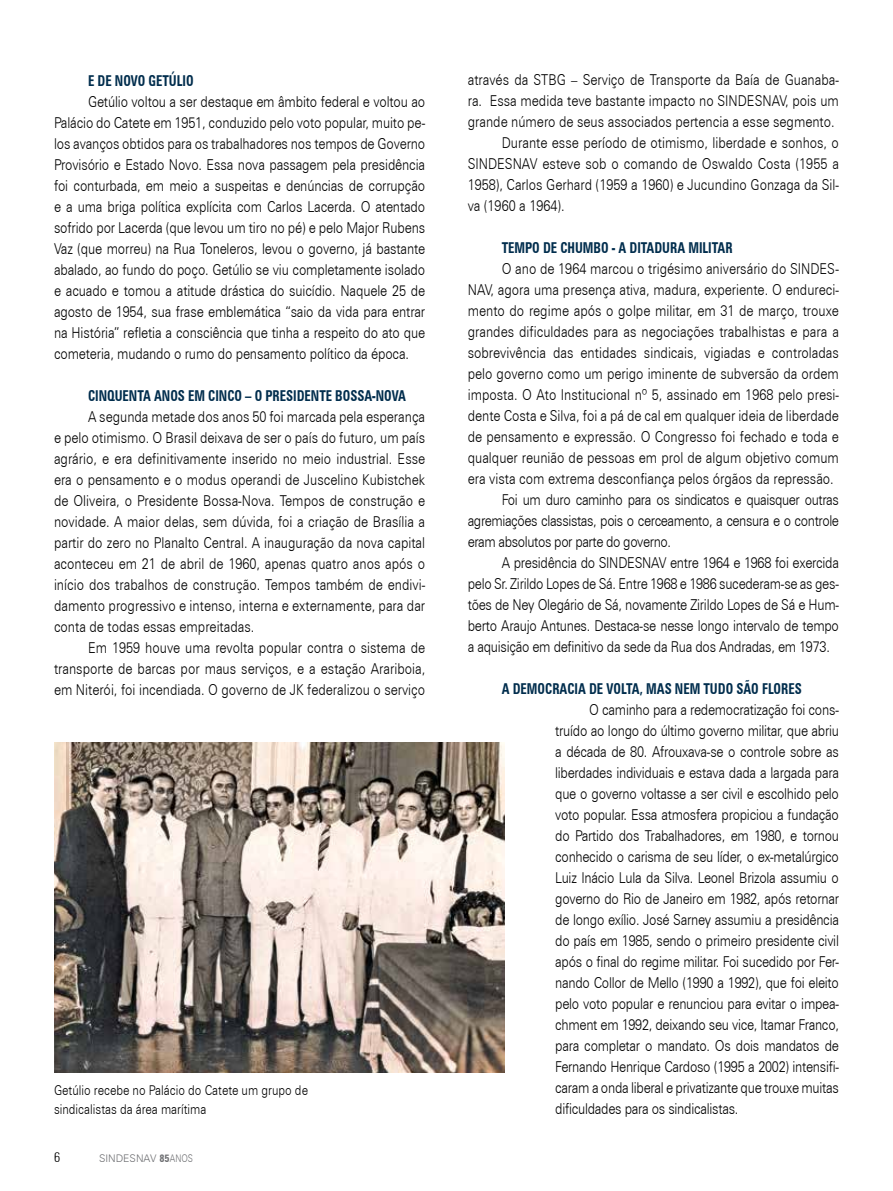
<style>
.page{position:relative;width:893px;height:1191px;background:#fff}
.page>*{position:absolute;margin:0;border:0;box-sizing:border-box;transform-origin:0 0}
.t1{font:300 15px/21px "Zurich BT";color:#000;text-align:justify;scale:.85 1}
.t2{font:300 15px "Zurich BT";letter-spacing:-.02em;color:#000;scale:.85 1}
.t3{font:300 15px "Zurich BT";letter-spacing:-.03em;color:#000;scale:.85 1}
.t4{font:700 condensed 15px "Zurich BT";color:#002d4d;scale:.85 1}
.t5{font:300 13.5px/19.5px "Zurich BT";color:#000;scale:.85 1}
.t6{font:300 condensed 13.5px "Zurich BT";color:#000}
.t7{font:300 10.5px "Zurich BT";color:#6d6e71}
.s1{font-weight:700;font-stretch:condensed}
</style>
<div class="page">
<img style="left:54px;top:742px;width:450px;height:330px">
<p class="t4" style="left:88px;top:71px;width:126px">E DE NOVO GETÚLIO</p>
<p class="t1" style="left:54px;top:91px;width:438px;text-indent:34px">Getúlio voltou a ser destaque em âmbito federal e voltou ao Palácio do Catete em 1951, conduzido pelo voto popular, muito pe&shy;los avanços obtidos para os trabalhadores nos tempos de Governo Provisório e Estado Novo. Essa nova passagem pela presidência foi conturbada, em meio a suspeitas e denúncias de corrupção e a uma briga política explícita com Carlos Lacerda. O atentado sofrido por Lacerda (que levou um tiro no pé) e pelo Major Rubens Vaz (que morreu) na Rua Toneleros, levou o governo, já bastante abalado, ao fundo do poço. Getúlio se viu completamente isolado e acuado e tomou a atitude drástica do suicídio. Naquele 25 de agosto de 1954, sua frase emblemática “saio da vida para entrar na História” refletia a consciência que tinha a respeito do ato que cometeria, mudando o rumo do pensamento político da época.</p>
<p class="t4" style="left:88px;top:386px;width:376px">CINQUENTA ANOS EM CINCO – O PRESIDENTE BOSSA-NOVA</p>
<p class="t1" style="left:54px;top:406px;width:438px;text-indent:34px">A segunda metade dos anos 50 foi marcada pela esperança e pelo otimismo. O Brasil deixava de ser o país do futuro, um país agrário, e era definitivamente inserido no meio industrial. Esse era o pensamento e o modus operandi de Juscelino Kubistchek de Oliveira, o Presidente Bossa-Nova. Tempos de construção e novidade. A maior delas, sem dúvida, foi a criação de Brasília a partir do zero no Planalto Central. A inauguração da nova capital aconteceu em 21 de abril de 1960, apenas quatro anos após o início dos trabalhos de construção. Tempos também de endivi&shy;damento progressivo e intenso, interna e externamente, para dar conta de todas essas empreitadas.</p>
<p class="t1" style="left:54px;top:637px;width:438px;text-indent:34px">Em 1959 houve uma revolta popular contra o sistema de transporte de barcas por maus serviços, e a estação Arariboia, em Niterói, foi incendiada. O governo de JK federalizou o serviço</p>
<p class="t5" style="left:54px;top:1080px;width:300px">Getúlio recebe no Palácio do Catete um grupo de sindicalistas da área marítima</p>
<p class="t6" style="left:54px;top:1149px;width:8px">6</p>
<p class="t7" style="left:99px;top:1152px;width:95px">SINDESNAV <span class="s1">85</span>ANOS</p>
<p class="t1" style="left:468px;top:69px;width:438px">através da STBG – Serviço de Transporte da Baía de Guanaba-</p>
<p class="t1" style="left:468px;top:90px;width:438px">ra. Essa medida teve bastante impacto no SINDESNAV, pois um</p>
<p class="t1" style="left:468px;top:111px;width:433px">grande número de seus associados pertencia a esse segmento.</p>
<p class="t1" style="left:502px;top:132px;width:398px">Durante esse período de otimismo, liberdade e sonhos, o</p>
<p class="t1" style="left:468px;top:153px;width:438px">SINDESNAV esteve sob o comando de Oswaldo Costa (1955 a</p>
<p class="t1" style="left:468px;top:174px;width:438px">1958), Carlos Gerhard (1959 a 1960) e Jucundino Gonzaga da Sil-</p>
<p class="t1" style="left:468px;top:195px;width:116px">va (1960 a 1964).</p>
<p class="t4" style="left:502px;top:239px;width:273px">TEMPO DE CHUMBO - A DITADURA MILITAR</p>
<p class="t1" style="left:502px;top:258px;width:398px">O ano de 1964 marcou o trigésimo aniversário do SINDES-</p>
<p class="t1" style="left:468px;top:279px;width:438px">NAV, agora uma presença ativa, madura, experiente. O endureci-</p>
<p class="t1" style="left:468px;top:300px;width:438px">mento do regime após o golpe militar, em 31 de março, trouxe</p>
<p class="t1" style="left:468px;top:321px;width:438px">grandes dificuldades para as negociações trabalhistas e para a</p>
<p class="t1" style="left:468px;top:342px;width:438px">sobrevivência das entidades sindicais, vigiadas e controladas</p>
<p class="t1" style="left:468px;top:363px;width:438px">pelo governo como um perigo iminente de subversão da ordem</p>
<p class="t1" style="left:468px;top:384px;width:438px">imposta. O Ato Institucional nº 5, assinado em 1968 pelo presi-</p>
<p class="t1" style="left:468px;top:405px;width:438px">dente Costa e Silva, foi a pá de cal em qualquer ideia de liberdade</p>
<p class="t1" style="left:468px;top:426px;width:438px">de pensamento e expressão. O Congresso foi fechado e toda e</p>
<p class="t1" style="left:468px;top:447px;width:438px">qualquer reunião de pessoas em prol de algum objetivo comum</p>
<p class="t1" style="left:468px;top:468px;width:432px">era vista com extrema desconfiança pelos órgãos da repressão.</p>
<p class="t3" style="left:502px;top:491px;width:398px">Foi um duro caminho para os sindicatos e quaisquer outras</p>
<p class="t3" style="left:468px;top:512px;width:438px">agremiações classistas, pois o cerceamento, a censura e o controle</p>
<p class="t3" style="left:468px;top:533px;width:241px">eram absolutos por parte do governo.</p>
<p class="t2" style="left:502px;top:554px;width:398px">A presidência do SINDESNAV entre 1964 e 1968 foi exercida</p>
<p class="t2" style="left:468px;top:575px;width:438px">pelo Sr. Zirildo Lopes de Sá. Entre 1968 e 1986 sucederam-se as ges-</p>
<p class="t2" style="left:468px;top:596px;width:438px">tões de Ney Olegário de Sá, novamente Zirildo Lopes de Sá e Hum-</p>
<p class="t2" style="left:468px;top:617px;width:438px">berto Araujo Antunes. Destaca-se nesse longo intervalo de tempo</p>
<p class="t2" style="left:468px;top:638px;width:427px">a aquisição em definitivo da sede da Rua dos Andradas, em 1973.</p>
<p class="t4" style="left:502px;top:680px;width:353px">A DEMOCRACIA DE VOLTA, MAS NEM TUDO SÃO FLORES</p>
<p class="t1" style="left:555px;top:699px;width:335px;text-indent:34px">O caminho para a redemocratização foi cons&shy;truído ao longo do último governo militar, que abriu a década de 80. Afrouxava-se o controle sobre as liberdades individuais e estava dada a largada para que o governo voltasse a ser civil e escolhido pelo voto popular. Essa atmosfera propiciou a fundação do Partido dos Trabalhadores, em 1980, e tornou conhecido o carisma de seu líder, o ex-metalúrgico Luiz Inácio Lula da Silva. Leonel Brizola assumiu o governo do Rio de Janeiro em 1982, após retornar de longo exílio. José Sarney assumiu a presidência do país em 1985, sendo o primeiro presidente civil após o final do regime militar. Foi sucedido por Fer&shy;nando Collor de Mello (1990 a 1992), que foi eleito pelo voto popular e renunciou para evitar o impea&shy;chment em 1992, deixando seu vice, Itamar Franco, para completar o mandato. Os dois mandatos de Fernando Henrique Cardoso (1995 a 2002) intensifi&shy;caram a onda liberal e privatizante que trouxe muitas dificuldades para os sindicalistas.</p>
</div>
